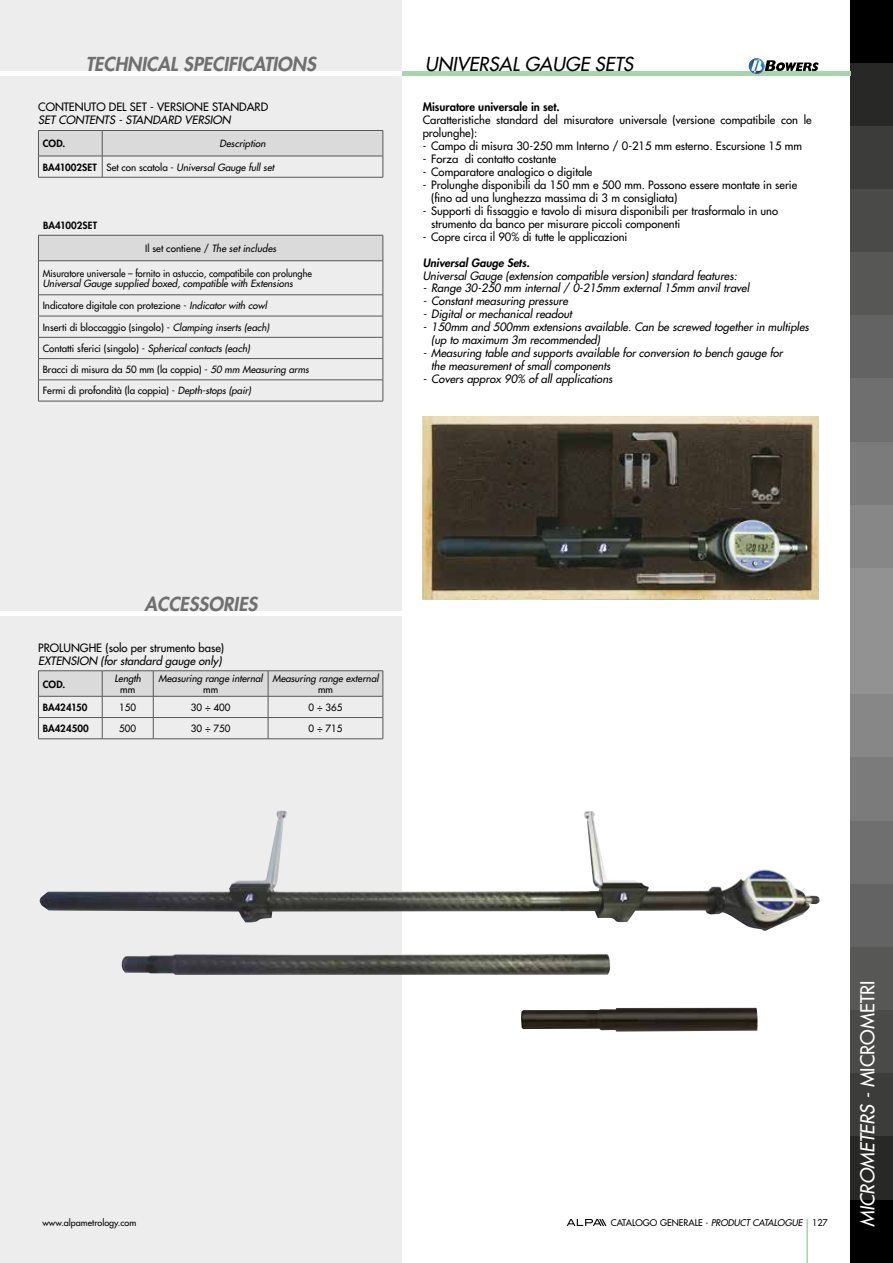
<style>
.page{position:relative;width:893px;height:1263px;background:#fff}
.page>*{position:absolute;margin:0;border:0;box-sizing:border-box;transform-origin:0 0}
.t1{font:italic 800 18.75px "Futura Std";color:#706f6f}
.t2{font:italic 500 18.75px "Futura Std";color:#fff}
.t3{font:italic 500 18.75px "Futura Std";color:#000}
.t4{font:500 11.25px/12.9px "Futura Std";color:#000}
.t5{font:italic 500 11.25px/12.9px "Futura Std";color:#000}
.t6{font:800 11.25px "Futura Std";color:#000}
.t7{font:italic 800 11.25px "Futura Std";color:#000}
.t8{font:500 9.75px/21.3px "Futura Std";color:#000}
.t9{font:italic 500 9.75px "Futura Std";color:#000}
.t10{font:500 9.75px "Futura Std";color:#000;scale:.94 1}
.t11{font:800 9.75px "Futura Std";letter-spacing:.005em;color:#000}
.t12{font:italic 500 9.75px "Futura Std";letter-spacing:.02em;color:#000}
.t13{font:500 9px "Futura Std";color:#000}
.s1{font-weight:800;font-style:normal}
.s2{font-style:normal}
.s3{font-style:italic}
</style>
<div class="page">
<div style="left:0;top:0;width:402px;height:1263px;background:#ededed"></div>
<div style="left:850px;top:0;width:43px;height:63px;background:#000"></div>
<div style="left:850px;top:63px;width:43px;height:63px;background:#282827"></div>
<div style="left:850px;top:126px;width:43px;height:63px;background:#3c3c3b"></div>
<div style="left:850px;top:189px;width:43px;height:64px;background:#4a4a49"></div>
<div style="left:850px;top:253px;width:43px;height:63px;background:#575756"></div>
<div style="left:850px;top:316px;width:43px;height:63px;background:#646363"></div>
<div style="left:850px;top:379px;width:43px;height:63px;background:#706f6f"></div>
<div style="left:850px;top:442px;width:43px;height:63px;background:#7c7b7b"></div>
<div style="left:850px;top:505px;width:43px;height:63px;background:#878787"></div>
<div style="left:850px;top:568px;width:43px;height:63px;background:#929292"></div>
<div style="left:850px;top:631px;width:43px;height:64px;background:#929292"></div>
<div style="left:850px;top:695px;width:43px;height:63px;background:#878787"></div>
<div style="left:850px;top:758px;width:43px;height:63px;background:#7c7b7b"></div>
<div style="left:850px;top:821px;width:43px;height:63px;background:#706f6f"></div>
<div style="left:850px;top:884px;width:43px;height:63px;background:#646363"></div>
<div style="left:850px;top:947px;width:43px;height:63px;background:#575756"></div>
<div style="left:850px;top:1010px;width:43px;height:63px;background:#4a4a49"></div>
<div style="left:850px;top:1073px;width:43px;height:64px;background:#3c3c3b"></div>
<div style="left:850px;top:1137px;width:43px;height:63px;background:#282827"></div>
<div style="left:850px;top:1200px;width:43px;height:63px;background:#000"></div>
<hr style="left:402px;top:71px;width:448px;height:4px;background:#a8d3af">
<hr style="left:0;top:71px;width:402px;height:4px;background:#fff">
<svg style="left:567px;top:1219px;width:39px;height:7px"></svg>
<hr style="left:806px;top:1219px;width:2px;height:44px;background:#a8d3af">
<img style="left:521px;top:1008px;width:237px;height:23px">
<img style="left:423px;top:416px;width:395px;height:184px">
<svg style="left:38px;top:130px;width:346px;height:47px"></svg>
<hr style="left:38px;top:156px;width:64px;height:1px;background:#575756">
<hr style="left:102px;top:156px;width:281px;height:1px;background:#575756">
<hr style="left:38px;top:177px;width:64px;height:1px;background:#575756">
<hr style="left:102px;top:177px;width:281px;height:1px;background:#575756">
<div style="left:38px;top:235px;width:345px;height:26px;background:#dadada"></div>
<svg style="left:38px;top:236px;width:1px;height:24px"></svg>
<hr style="left:38px;top:261px;width:1px;height:34px;background:#575756">
<svg style="left:38px;top:296px;width:1px;height:105px"></svg>
<svg style="left:383px;top:235px;width:1px;height:26px"></svg>
<hr style="left:383px;top:261px;width:1px;height:34px;background:#575756">
<svg style="left:383px;top:295px;width:1px;height:106px"></svg>
<hr style="left:38px;top:235px;width:345px;height:1px;background:#575756">
<hr style="left:38px;top:260px;width:345px;height:1px;background:#575756">
<hr style="left:38px;top:295px;width:345px;height:1px;background:#575756">
<hr style="left:38px;top:316px;width:345px;height:1px;background:#575756">
<hr style="left:38px;top:337px;width:345px;height:1px;background:#575756">
<hr style="left:38px;top:358px;width:345px;height:1px;background:#575756">
<hr style="left:38px;top:380px;width:345px;height:1px;background:#575756">
<hr style="left:38px;top:401px;width:345px;height:1px;background:#575756">
<img style="left:39px;top:810px;width:781px;height:165px">
<svg style="left:749px;top:58px;width:70px;height:16px"></svg>
<hr style="left:38px;top:670px;width:64px;height:1px;background:#575756">
<hr style="left:102px;top:670px;width:51px;height:1px;background:#575756">
<hr style="left:153px;top:670px;width:115px;height:1px;background:#575756">
<hr style="left:268px;top:670px;width:115px;height:1px;background:#575756">
<svg style="left:38px;top:671px;width:346px;height:68px"></svg>
<hr style="left:38px;top:696px;width:64px;height:1px;background:#575756">
<hr style="left:102px;top:696px;width:51px;height:1px;background:#575756">
<hr style="left:153px;top:696px;width:115px;height:1px;background:#575756">
<hr style="left:268px;top:696px;width:115px;height:1px;background:#575756">
<hr style="left:38px;top:717px;width:64px;height:1px;background:#575756">
<hr style="left:102px;top:717px;width:51px;height:1px;background:#575756">
<hr style="left:153px;top:717px;width:115px;height:1px;background:#575756">
<hr style="left:268px;top:717px;width:115px;height:1px;background:#575756">
<hr style="left:38px;top:738px;width:64px;height:1px;background:#575756">
<hr style="left:102px;top:738px;width:51px;height:1px;background:#575756">
<hr style="left:153px;top:738px;width:115px;height:1px;background:#575756">
<hr style="left:268px;top:738px;width:115px;height:1px;background:#575756">
<hr style="left:0;top:611px;width:402px;height:4px;background:#fff">
<h1 class="t1" style="left:86px;top:52px;width:232px">TECHNICAL SPECIFICATIONS</h1>
<h1 class="t3" style="left:425px;top:52px;width:128px">Universal Gauge</h1>
<h1 class="t3" style="left:595px;top:52px;width:40px">Sets</h1>
<p class="t4" style="left:38px;top:101px;width:231px">CONTENUTO DEL SET - VERSIONE STANDARD</p>
<p class="t5" style="left:38px;top:114px;width:30px">SET CON</p>
<p class="t5" style="left:84px;top:114px;width:122px">TENTS - STANDARD VERSION</p>
<p class="t11" style="left:43px;top:137px;width:24px">COD.</p>
<p class="t12" style="left:219px;top:138px;width:48px">Description</p>
<p class="t9" style="left:43px;top:161px;width:233px"><span class="s1">BA41002SET</span> <span class="s2">Set con scatola -</span> Universal Gauge full set</p>
<p class="t6" style="left:423px;top:100px;width:139px">Misuratore universale in set.</p>
<p class="t4" style="left:423px;top:114px;width:391px">Caratteristiche standard del misuratore universale (versione compatibile con le prolunghe):</p>
<p class="t4" style="left:423px;top:140px;width:381px">- Campo di misura 30-250 mm Interno / 0-215 mm esterno. Escursione 15 mm</p>
<p class="t4" style="left:423px;top:153px;width:135px">- Forza di contatto costante</p>
<p class="t4" style="left:423px;top:165px;width:171px">- Comparatore analogico o digitale</p>
<p class="t4" style="left:431px;top:178px;width:368px;text-indent:-9px">- Prolunghe disponibili da 150 mm e 500 mm. Possono essere montate in serie (fino ad una lunghezza massima di 3 m consigliata)</p>
<p class="t4" style="left:431px;top:204px;width:349px;text-indent:-9px">- Supporti di fissaggio e tavolo di misura disponibili per trasformalo in uno strumento da banco per misurare piccoli componenti</p>
<p class="t4" style="left:423px;top:230px;width:206px">- Copre circa il 90% di tutte le applicazioni</p>
<p class="t7" style="left:423px;top:255px;width:108px">Universal Gauge Sets.</p>
<p class="t5" style="left:423px;top:269px;width:316px">Universal Gauge (extension compatible version) standard features:</p>
<p class="t5" style="left:423px;top:282px;width:329px">- Range 30-250 mm internal / 0-215mm external 15mm anvil travel</p>
<p class="t5" style="left:423px;top:295px;width:147px">- Constant measuring pressure</p>
<p class="t5" style="left:423px;top:308px;width:151px">- Digital or mechanical readout</p>
<p class="t5" style="left:431px;top:321px;width:379px;text-indent:-9px">- 150mm and 500mm extensions available. Can be screwed together in multiples (up to maximum 3m recommended)</p>
<p class="t5" style="left:431px;top:347px;width:354px;text-indent:-9px">- Measuring table and supports available for conversion to bench gauge for the measurement of small components</p>
<p class="t5" style="left:423px;top:373px;width:191px">- Covers approx 90% of all applications</p>
<p class="t11" style="left:43px;top:219px;width:56px">BA41002SET</p>
<p class="t8" style="left:145px;top:238px;width:133px">Il set contiene / <span class="s3">The set includes</span></p>
<p class="t10" style="left:43px;top:267px;width:288px">Misuratore universale – fornito in astuccio, compatibile con prolunghe</p>
<p class="t9" style="left:43px;top:277px;width:252px">Universal Gauge supplied boxed, compatible with Extensions</p>
<p class="t8" style="left:43px;top:295px;width:268px">Indicatore digitale con protezione - <span class="s3">Indicator with cowl<br></span>Inserti di bloccaggio (singolo) - <span class="s3">Clamping inserts (each)<br></span>Contatti sferici (singolo) - <span class="s3">Spherical contacts (each)<br></span>Bracci di misura da 50 mm (la coppia) - <span class="s3">50 mm Measuring arms </span>Fermi di profondità (la coppia) - <span class="s3">Depth-stops (pair)</span></p>
<h1 class="t1" style="left:144px;top:592px;width:114px">ACCESSORIES</h1>
<p class="t4" style="left:38px;top:641px;width:187px">PROLUNGHE (solo per strumento base)</p>
<p class="t5" style="left:38px;top:654px;width:32px">EXTENSION</p>
<p class="t5" style="left:100px;top:654px;width:123px">(for standard gauge only)</p>
<p class="t11" style="left:43px;top:678px;width:24px">COD.</p>
<p class="t9" style="left:115px;top:673px;width:28px">Length</p>
<p class="t8" style="left:120px;top:679px;width:16px">mm</p>
<p class="t9" style="left:159px;top:673px;width:106px">Measuring range internal</p>
<p class="t8" style="left:203px;top:679px;width:16px">mm</p>
<p class="t9" style="left:272px;top:673px;width:108px">Measuring range external</p>
<p class="t8" style="left:318px;top:679px;width:16px">mm</p>
<p class="t11" style="left:43px;top:701px;width:46px">BA424150</p>
<p class="t8" style="left:119px;top:697px;width:18px">150</p>
<p class="t8" style="left:191px;top:697px;width:41px">30 ÷ 400</p>
<p class="t8" style="left:309px;top:697px;width:35px">0 ÷ 365</p>
<p class="t11" style="left:43px;top:722px;width:48px">BA424500</p>
<p class="t8" style="left:119px;top:718px;width:18px">500</p>
<p class="t8" style="left:191px;top:718px;width:41px">30 ÷ 750</p>
<p class="t8" style="left:309px;top:718px;width:35px">0 ÷ 715</p>
<p class="t13" style="left:43px;top:1217px;width:95px">www.alpametrology.com</p>
<p class="t13" style="left:611px;top:1217px;width:219px">CATALOGO GENERALE - <span class="s3">PRODUCT CATALOGUE</span> 127</p>
<h1 class="t2" style="left:856px;top:1227px;width:248px;rotate:-90deg">MICROMETERS - <span class="s2">MICROMETRI</span></h1>
</div>
